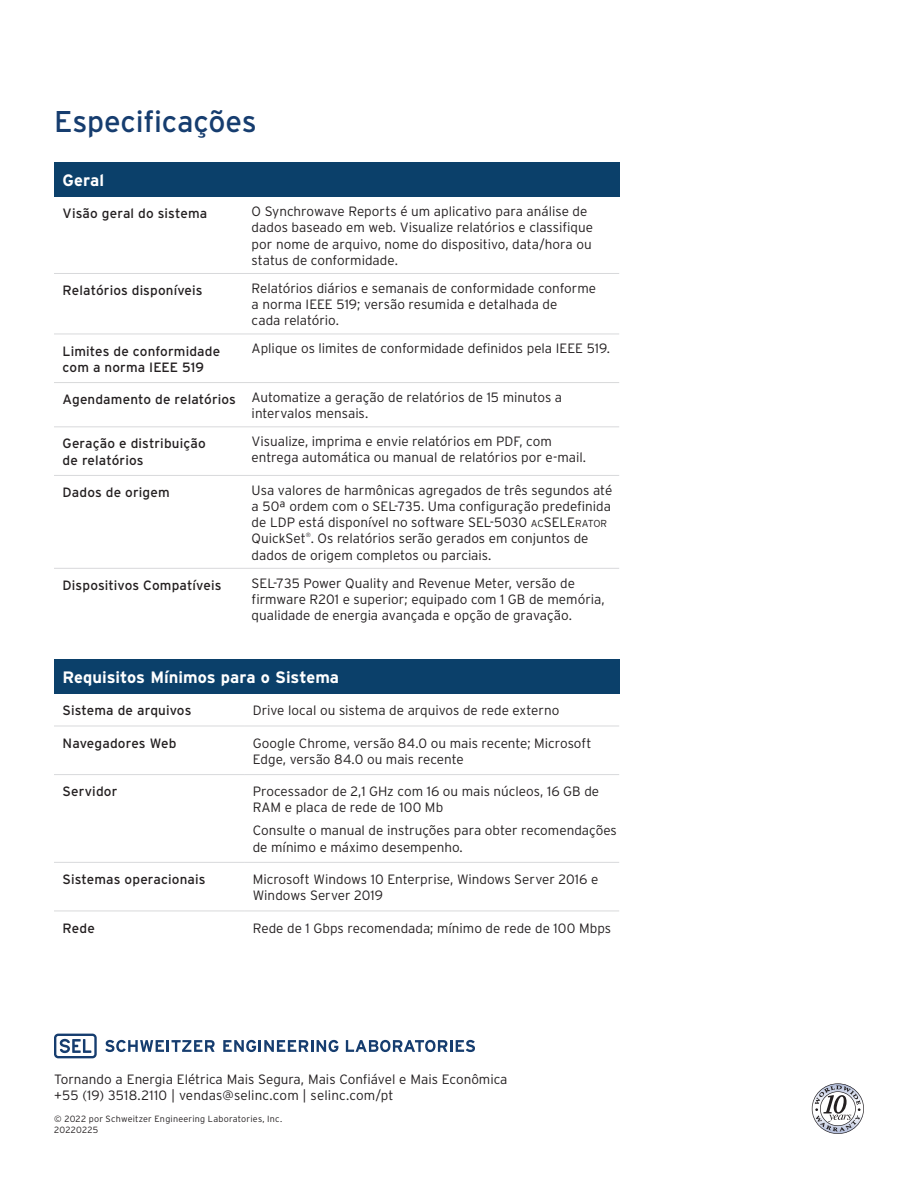
<style>
.page{position:relative;width:918px;height:1188px;background:#fff}
.page>*{position:absolute;margin:0;border:0;box-sizing:border-box;transform-origin:0 0}
.t1{font:30px "Interstate Poly";letter-spacing:-.01em;color:#163d6f}
.t2{font:700 16.5px "Interstate Poly";color:#fff}
.t3{font:300 13.5px/16.2px "Interstate Poly";color:#231f20}
.t4{font:13.5px/16.2px "Interstate Poly";letter-spacing:.01em;color:#231f20}
.t5{font:300 9px/10.8px "Interstate Poly";letter-spacing:.025em;color:#231f20}
.s1{font-weight:400}
.s2{font-size:10.2px}
.s3{font-style:inherit}
</style>
<div class="page">
<svg style="left:812px;top:1083px;width:52px;height:51px"></svg>
<svg style="left:54px;top:1034px;width:43px;height:24px"></svg>
<svg style="left:105px;top:1040px;width:110px;height:12px"></svg>
<svg style="left:223px;top:1040px;width:115px;height:12px"></svg>
<svg style="left:346px;top:1040px;width:129px;height:12px"></svg>
<div style="left:54px;top:162px;width:565px;height:35px;background:#0b406a"></div>
<hr style="left:54px;top:273px;width:189px;height:1px;background:#d8d9db">
<hr style="left:243px;top:273px;width:376px;height:1px;background:#d8d9db">
<hr style="left:54px;top:334px;width:189px;height:1px;background:#d8d9db">
<hr style="left:243px;top:334px;width:376px;height:1px;background:#d8d9db">
<hr style="left:54px;top:382px;width:189px;height:1px;background:#d8d9db">
<hr style="left:243px;top:382px;width:376px;height:1px;background:#d8d9db">
<hr style="left:54px;top:426px;width:189px;height:1px;background:#d8d9db">
<hr style="left:243px;top:426px;width:376px;height:1px;background:#d8d9db">
<hr style="left:54px;top:475px;width:189px;height:1px;background:#d8d9db">
<hr style="left:243px;top:475px;width:376px;height:1px;background:#d8d9db">
<hr style="left:54px;top:568px;width:189px;height:1px;background:#d8d9db">
<hr style="left:243px;top:568px;width:376px;height:1px;background:#d8d9db">
<div style="left:54px;top:659px;width:565px;height:35px;background:#0b406a"></div>
<hr style="left:54px;top:726px;width:190px;height:1px;background:#d8d9db">
<hr style="left:244px;top:726px;width:375px;height:1px;background:#d8d9db">
<hr style="left:54px;top:774px;width:190px;height:1px;background:#d8d9db">
<hr style="left:244px;top:774px;width:375px;height:1px;background:#d8d9db">
<hr style="left:54px;top:862px;width:190px;height:1px;background:#d8d9db">
<hr style="left:244px;top:862px;width:375px;height:1px;background:#d8d9db">
<hr style="left:54px;top:911px;width:190px;height:1px;background:#d8d9db">
<hr style="left:244px;top:911px;width:375px;height:1px;background:#d8d9db">
<h1 class="t1" style="left:54px;top:100px;width:204px">Especificações</h1>
<p class="t2" style="left:63px;top:168px;width:43px">Geral</p>
<p class="t4" style="left:63px;top:205px;width:146px">Visão geral do sistema</p>
<p class="t3" style="left:252px;top:203px;width:343px">O Synchrowave Reports é um aplicativo para análise de dados baseado em web. Visualize relatórios e classifique por nome de arquivo, nome do dispositivo, data/hora ou status de conformidade.</p>
<p class="t4" style="left:63px;top:282px;width:141px">Relatórios disponíveis</p>
<p class="t3" style="left:252px;top:279px;width:346px">Relatórios diários e semanais de conformidade conforme a norma IEEE 519; versão resumida e detalhada de<br>cada relatório.</p>
<p class="t4" style="left:63px;top:342px;width:159px">Limites de conformidade com a norma IEEE 519</p>
<p class="t3" style="left:252px;top:340px;width:360px">Aplique os limites de conformidade definidos pela IEEE 519.</p>
<p class="t3" style="left:63px;top:388px;width:501px;text-align:center"><span class="s1">Agendamento de relatórios</span> Automatize a geração de relatórios de 15 minutos a intervalos mensais.</p>
<p class="t4" style="left:63px;top:435px;width:145px">Geração e distribuição de relatórios</p>
<p class="t3" style="left:252px;top:433px;width:336px">Visualize, imprima e envie relatórios em PDF, com entrega automática ou manual de relatórios por e-mail.</p>
<p class="t4" style="left:63px;top:484px;width:109px">Dados de origem</p>
<p class="t3" style="left:252px;top:481px;width:362px">Usa valores de harmônicas agregados de três segundos até a 50ª ordem com o SEL-735. Uma configuração predefinida de LDP está disponível no software SEL-5030 <span class="s2">AC</span><span class="s3">SELE</span><span class="s2">RATOR </span>QuickSet<sup>®</sup>. Os relatórios serão gerados em conjuntos de dados de origem completos ou parciais.</p>
<p class="t4" style="left:63px;top:577px;width:160px">Dispositivos Compatíveis</p>
<p class="t3" style="left:252px;top:574px;width:355px">SEL-735 Power Quality and Revenue Meter, versão de firmware R201 e superior; equipado com 1 GB de memória, qualidade de energia avançada e opção de gravação.</p>
<p class="t2" style="left:63px;top:665px;width:278px">Requisitos Mínimos para o Sistema</p>
<p class="t4" style="left:63px;top:702px;width:130px">Sistema de arquivos</p>
<p class="t3" style="left:253px;top:702px;width:308px">Drive local ou sistema de arquivos de rede externo</p>
<p class="t4" style="left:63px;top:734px;width:115px">Navegadores Web</p>
<p class="t3" style="left:253px;top:734px;width:340px">Google Chrome, versão 84.0 ou mais recente; Microsoft<br>Edge, versão 84.0 ou mais recente</p>
<p class="t4" style="left:63px;top:783px;width:56px">Servidor</p>
<p class="t3" style="left:253px;top:783px;width:348px">Processador de 2,1 GHz com 16 ou mais núcleos, 16 GB de<br>RAM e placa de rede de 100 Mb</p>
<p class="t3" style="left:253px;top:822px;width:366px">Consulte o manual de instruções para obter recomendações de mínimo e máximo desempenho.</p>
<p class="t4" style="left:63px;top:871px;width:144px">Sistemas operacionais</p>
<p class="t3" style="left:253px;top:870px;width:347px">Microsoft Windows 10 Enterprise, Windows Server 2016 e<br>Windows Server 2019</p>
<p class="t4" style="left:63px;top:919px;width:34px">Rede</p>
<p class="t3" style="left:253px;top:919px;width:360px">Rede de 1 Gbps recomendada; mínimo de rede de 100 Mbps</p>
<p class="t3" style="left:54px;top:1070px;width:455px">Tornando a Energia Elétrica Mais Segura, Mais Confiável e Mais Econômica +55 (19) 3518.2110 | vendas@selinc.com | selinc.com/pt</p>
<p class="t5" style="left:54px;top:1113px;width:229px">© 2022 por Schweitzer Engineering Laboratories, Inc.<br>20220225</p>
</div>
